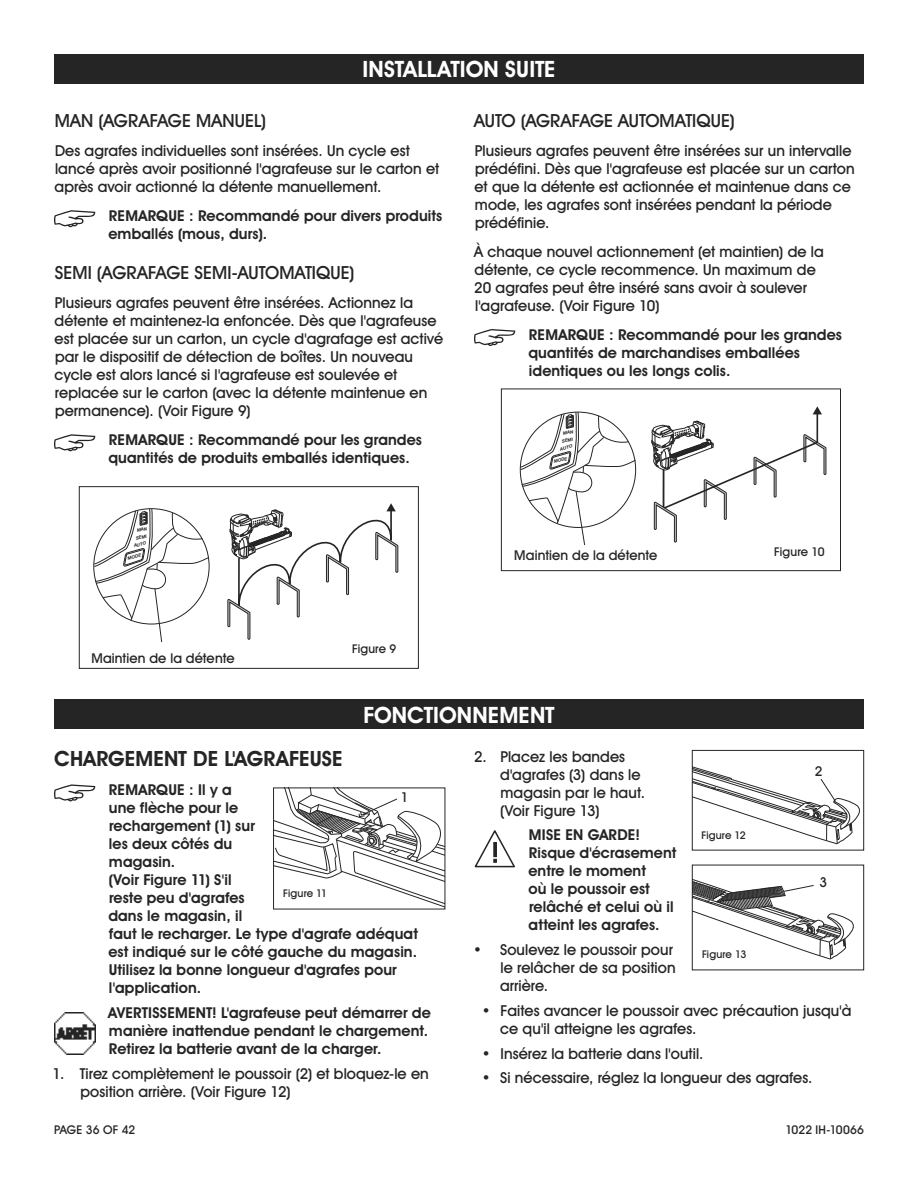
<style>
.page{position:relative;width:918px;height:1188px;background:#fff}
.page>*{position:absolute;margin:0;border:0;box-sizing:border-box;transform-origin:0 0}
.t1{font:700 22.5px "Uline Two Knine";letter-spacing:.005em;color:#fff}
.t2{font:700 21px "Uline Two Knine";letter-spacing:.005em;color:#252525}
.t3{font:18px "Uline Two Knine";color:#252525}
.t4{font:15px/18px "Uline Two Knine";letter-spacing:.005em;color:#252525}
.t5{font:700 15px/18px "Uline Two Knine";letter-spacing:.005em;color:#252525}
.t6{font:13.5px "Uline Two Knine";letter-spacing:.01em;color:#252525}
.t7{font:12px "Uline Two Knine";letter-spacing:.005em;color:#252525}
.t8{font:10.5px "Uline Two Knine";letter-spacing:.01em;color:#252525}
.t9{font:italic 700 4.5px/6.6px "Helvetica Neue";color:#252525}
</style>
<div class="page">
<div style="left:54px;top:54px;width:810px;height:30px;background:#252525"></div>
<svg style="left:227px;top:503px;width:172px;height:137px"></svg>
<div style="left:79px;top:486px;width:340px;height:183px;border:1px solid #252525"></div>
<svg style="left:54px;top:210px;width:41px;height:17px"></svg>
<svg style="left:54px;top:434px;width:41px;height:17px"></svg>
<svg style="left:474px;top:329px;width:41px;height:17px"></svg>
<svg style="left:651px;top:406px;width:176px;height:137px"></svg>
<div style="left:501px;top:389px;width:340px;height:182px;border:1px solid #252525"></div>
<svg style="left:54px;top:784px;width:41px;height:17px"></svg>
<svg style="left:475px;top:830px;width:40px;height:37px"></svg>
<div style="left:54px;top:699px;width:810px;height:30px;background:#252525"></div>
<svg style="left:274px;top:788px;width:171px;height:121px"></svg>
<div style="left:692px;top:750px;width:172px;height:100px;border:1px solid #252525"></div>
<svg style="left:692px;top:765px;width:168px;height:81px"></svg>
<svg style="left:692px;top:877px;width:162px;height:88px"></svg>
<img style="left:54px;top:1012px;width:42px;height:42px">
<svg style="left:93px;top:508px;width:116px;height:134px"></svg>
<svg style="left:520px;top:411px;width:116px;height:134px"></svg>
<h1 class="t1" style="left:362px;top:56px;width:195px">INSTALLATION SUITE</h1>
<p class="t3" style="left:55px;top:110px;width:213px">MAN (AGRAFAGE MANUEL)</p>
<p class="t4" style="left:55px;top:142px;width:386px">Des agrafes individuelles sont insérées. Un cycle est lancé après avoir positionné l'agrafeuse sur le carton et après avoir actionné la détente manuellement.</p>
<p class="t5" style="left:108px;top:207px;width:335px">REMARQUE : Recommandé pour divers produits emballés (mous, durs).</p>
<p class="t3" style="left:55px;top:262px;width:301px">SEMI (AGRAFAGE SEMI-AUTOMATIQUE)</p>
<p class="t4" style="left:55px;top:294px;width:390px">Plusieurs agrafes peuvent être insérées. Actionnez la détente et maintenez-la enfoncée. Dès que l'agrafeuse est placée sur un carton, un cycle d'agrafage est activé par le dispositif de détection de boîtes. Un nouveau cycle est alors lancé si l'agrafeuse est soulevée et replacée sur le carton (avec la détente maintenue en permanence). (Voir Figure 9)</p>
<p class="t5" style="left:108px;top:431px;width:315px">REMARQUE : Recommandé pour les grandes quantités de produits emballés identiques.</p>
<p class="t9" style="left:131px;top:537px;width:17px;text-indent:4px;rotate:-15deg">SEMI<br>AUTO</p>
<p class="t9" style="left:127px;top:556px;width:15px;rotate:-15deg">MODE</p>
<p class="t3" style="left:474px;top:110px;width:262px">AUTO (AGRAFAGE AUTOMATIQUE)</p>
<p class="t4" style="left:475px;top:142px;width:382px">Plusieurs agrafes peuvent être insérées sur un intervalle prédéfini. Dès que l'agrafeuse est placée sur un carton et que la détente est actionnée et maintenue dans ce mode, les agrafes sont insérées pendant la période prédéfinie.</p>
<p class="t4" style="left:474px;top:242px;width:351px">À chaque nouvel actionnement (et maintien) de la détente, ce cycle recommence. Un maximum de 20 agrafes peut être inséré sans avoir à soulever l'agrafeuse. (Voir Figure 10)</p>
<p class="t5" style="left:528px;top:325px;width:315px">REMARQUE : Recommandé pour les grandes quantités de marchandises emballées identiques ou les longs colis.</p>
<p class="t9" style="left:557px;top:440px;width:17px;text-indent:4px;rotate:-15deg">SEMI<br>AUTO</p>
<p class="t9" style="left:553px;top:459px;width:15px;rotate:-15deg">MODE</p>
<p class="t6" style="left:514px;top:546px;width:145px">Maintien de la détente</p>
<p class="t7" style="left:774px;top:544px;width:52px">Figure 10</p>
<p class="t6" style="left:91px;top:650px;width:145px">Maintien de la détente</p>
<p class="t7" style="left:352px;top:642px;width:46px">Figure 9</p>
<h1 class="t1" style="left:363px;top:701px;width:193px">FONCTIONNEMENT</h1>
<h2 class="t2" style="left:54px;top:746px;width:290px">CHARGEMENT DE L'AGRAFEUSE</h2>
<p class="t5" style="left:108px;top:781px;width:311px">REMARQUE : Il y a<br>une flèche pour le<br>rechargement (1) sur<br>les deux côtés du<br>magasin.<br>(Voir Figure 11) S'il<br>reste peu d'agrafes<br>dans le magasin, il<br>faut le recharger. Le type d'agrafe adéquat est indiqué sur le côté gauche du magasin.<br>Utilisez la bonne longueur d'agrafes pour l'application.</p>
<p class="t5" style="left:108px;top:1003px;width:324px">AVERTISSEMENT! L'agrafeuse peut démarrer de manière inattendue pendant le chargement.<br>Retirez la batterie avant de la charger.</p>
<p class="t4" style="left:81px;top:1064px;width:350px;text-indent:-28px">1. Tirez complètement le poussoir (2) et bloquez-le en position arrière. (Voir Figure 12)</p>
<p class="t6" style="left:401px;top:789px;width:9px">1</p>
<p class="t8" style="left:283px;top:887px;width:45px">Figure 11</p>
<p class="t4" style="left:500px;top:747px;width:147px;text-indent:-26px">2. Placez les bandes d'agrafes (3) dans le magasin par le haut. (Voir Figure 13)</p>
<p class="t5" style="left:528px;top:826px;width:149px">MISE EN GARDE!<br>Risque d'écrasement entre le moment<br>où le poussoir est relâché et celui où il atteint les agrafes.</p>
<p class="t4" style="left:500px;top:941px;width:177px;text-indent:-27px">• Soulevez le poussoir pour le relâcher de sa position arrière.</p>
<p class="t4" style="left:500px;top:1001px;width:353px;text-indent:-18px">• Faites avancer le poussoir avec précaution jusqu'à ce qu'il atteigne les agrafes.</p>
<p class="t4" style="left:482px;top:1044px;width:223px">• Insérez la batterie dans l'outil.</p>
<p class="t4" style="left:482px;top:1069px;width:332px">• Si nécessaire, réglez la longueur des agrafes.</p>
<p class="t6" style="left:815px;top:762px;width:9px">2</p>
<p class="t8" style="left:701px;top:829px;width:46px">Figure 12</p>
<p class="t6" style="left:819px;top:874px;width:9px">3</p>
<p class="t8" style="left:702px;top:947px;width:46px">Figure 13</p>
<p class="t7" style="left:54px;top:1122px;width:83px">PAGE 36 OF 42</p>
<p class="t7" style="left:785px;top:1122px;width:80px">1022 IH-10066</p>
</div>
